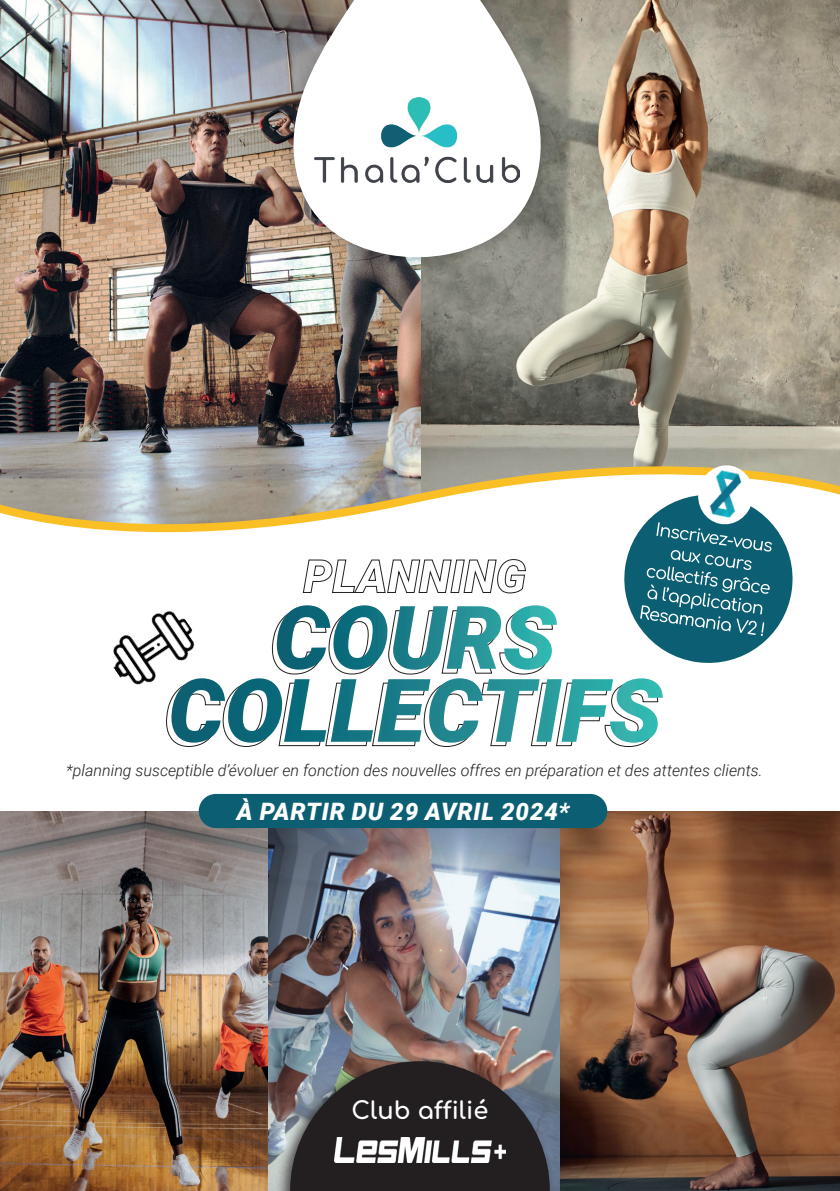
<style>
.page{position:relative;width:840px;height:1191px;background:#fff}
.page>*{position:absolute;margin:0;border:0;box-sizing:border-box;transform-origin:0 0}
.t1{font:italic 900 24px "Roboto";letter-spacing:.035em;color:#fff}
.t2{font:24px "Comfortaa";color:#fff}
.t3{font:italic 300 16px "Roboto";color:#231f20}
</style>
<div class="page">
<img style="left:0;top:0;width:839px;height:434px">
<svg style="left:0;top:434px;width:839px;height:377px"></svg>
<img style="left:0;top:811px;width:839px;height:380px">
<div style="left:274px;top:1052px;width:281px;height:139px;background:#231f20;opacity:.75"></div>
<svg style="left:290px;top:1061px;width:259px;height:130px;background:#3a3638"></svg>
<img style="left:334px;top:1137px;width:171px;height:25px">
<div style="left:278px;top:0;width:277px;height:272px;background:#231f20;opacity:.3"></div>
<svg style="left:287px;top:0;width:259px;height:262px"></svg>
<svg style="left:165px;top:463px;width:632px;height:284px"></svg>
<div style="left:199px;top:794px;width:408px;height:34px;background:#0c5f72;border-radius:17px"></div>
<img style="left:93px;top:588px;width:119px;height:120px">
<img style="left:315px;top:98px;width:204px;height:85px">
<p class="t3" style="left:66px;top:759px;width:697px">*planning susceptible d’évoluer en fonction des nouvelles offres en préparation et des attentes clients.</p>
<h1 class="t1" style="left:237px;top:794px;width:334px">À PARTIR DU 29 AVRIL 2024*</h1>
<h1 class="t2" style="left:351px;top:1088px;width:138px">Club affilié</h1>
</div>
